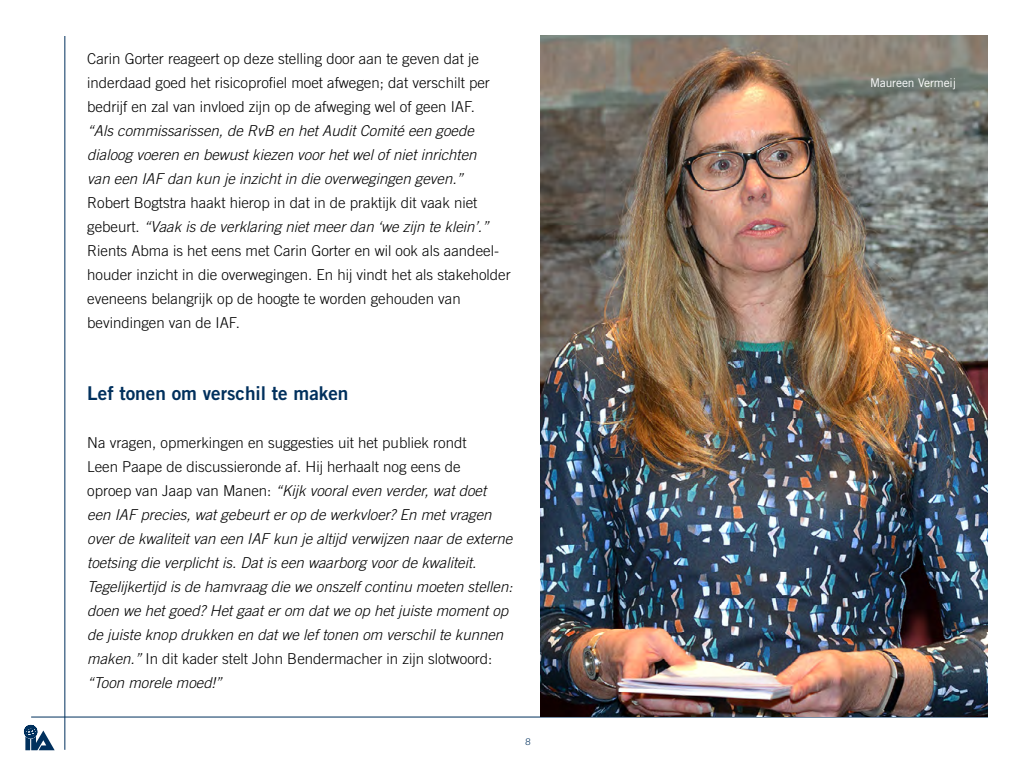
<style>
.page{position:relative;width:1024px;height:768px;background:#fff}
.page>*{position:absolute;margin:0;border:0;box-sizing:border-box;transform-origin:0 0}
.t1{font:19px "Trade Gothic Bold Two";color:#00305d}
.t2{font:italic 300 15px/24px "Trade Gothic";color:#000}
.t3{font:300 15px/24px "Trade Gothic";color:#000}
.t4{font:12px "Trade Gothic";letter-spacing:-.01em;color:#fff}
.t5{font:10px "Itc Eras";color:#00305d}
.s1{font-style:italic}
.s2{font-style:normal}
</style>
<div class="page">
<hr style="left:65px;top:36px;width:1px;height:714px;background:#00305d">
<hr style="left:31px;top:717px;width:957px;height:1px;background:#00305d">
<svg style="left:24px;top:724px;width:31px;height:26px"></svg>
<img style="left:540px;top:35px;width:448px;height:682px">
<p class="t3" style="left:87px;top:47px;width:404px">Carin Gorter reageert op deze stelling door aan te geven dat je inderdaad goed het risicoprofiel moet afwegen; dat verschilt per bedrijf en zal van invloed zijn op de afweging wel of geen IAF.</p>
<p class="t2" style="left:87px;top:119px;width:391px">“Als commissarissen, de RvB en het Audit Comité een goede dialoog voeren en bewust kiezen voor het wel of niet inrichten van een IAF dan kun je inzicht in die overwegingen geven.”</p>
<p class="t3" style="left:87px;top:191px;width:425px">Robert Bogtstra haakt hierop in dat in de praktijk dit vaak niet gebeurt. <span class="s1">“Vaak is de verklaring niet meer dan ‘we zijn te klein’.” </span>Rients Abma is het eens met Carin Gorter en wil ook als aandeel&shy;houder inzicht in die overwegingen. En hij vindt het als stakeholder eveneens belangrijk op de hoogte te worden gehouden van bevindingen van de IAF.</p>
<p class="t1" style="left:87px;top:382px;width:263px">Lef tonen om verschil te maken</p>
<p class="t2" style="left:87px;top:431px;width:427px"><span class="s2">Na vragen, opmerkingen en suggesties uit het publiek rondt<br>Leen Paape de discussieronde af. Hij herhaalt nog eens de<br>oproep van Jaap van Manen:</span> “Kijk vooral even verder, wat doet een IAF precies, wat gebeurt er op de werkvloer? En met vragen over de kwaliteit van een IAF kun je altijd verwijzen naar de externe toetsing die verplicht is. Dat is een waarborg voor de kwaliteit.<br>Tegelijkertijd is de hamvraag die we onszelf continu moeten stellen: doen we het goed? Het gaat er om dat we op het juiste moment op de juiste knop drukken en dat we lef tonen om verschil te kunnen maken.” <span class="s2">In dit kader stelt John Bendermacher in zijn slotwoord: </span>“Toon morele moed!”</p>
<p class="t5" style="left:525px;top:736px;width:7px">8</p>
<p class="t4" style="left:870px;top:76px;width:88px">Maureen Vermeij</p>
</div>
